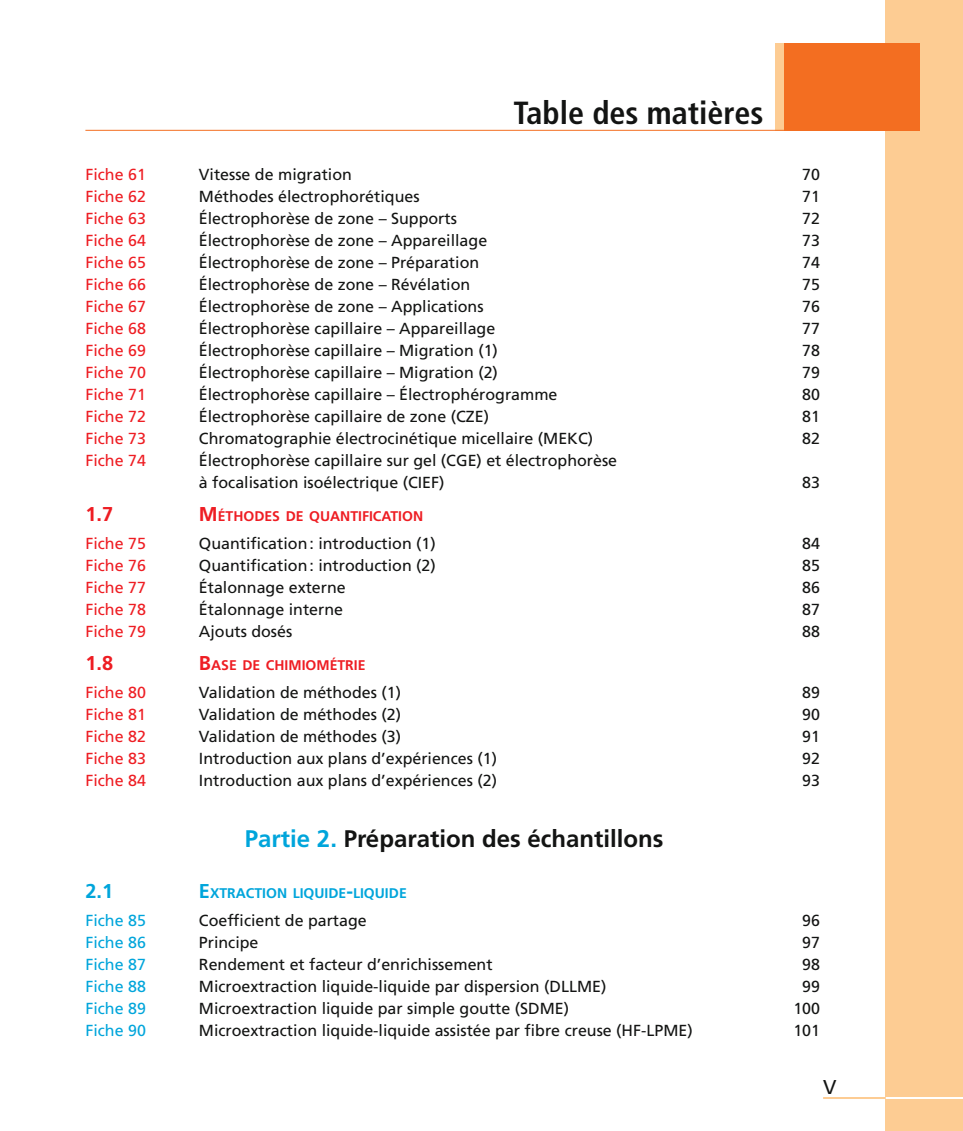
<style>
.page{position:relative;width:963px;height:1131px;background:#fff}
.page>*{position:absolute;margin:0;border:0;box-sizing:border-box;transform-origin:0 0}
.t1{font:700 condensed 32px "Frutiger LT Std";color:#131413}
.t2{font:700 24px "Frutiger LT Std";color:#131413}
.t3{font:700 20px "Frutiger LT Std";color:#ee1d23}
.t4{font:700 20px "Frutiger LT Std";color:#00a5db}
.t5{font:20px "Frutiger LT Std";color:#131413}
.t6{font:16px/22px "Frutiger LT Std";color:#131413}
.t7{font:16px "Frutiger LT Std";color:#ee1d23}
.t8{font:16px "Frutiger LT Std";color:#00a5db}
.t9{font:700 14px "Frutiger LT Std";color:#ee1d23}
.t10{font:700 14px "Frutiger LT Std";color:#00a5db}
.s1{font-size:20px}
.s2{color:#00a5db}
</style>
<div class="page">
<div style="left:885px;top:0;width:77px;height:1130px;background:#fdcc93"></div>
<hr style="left:885px;top:1096px;width:77px;height:2px;background:#fff">
<hr style="left:822px;top:1096px;width:63px;height:2px;background:#fdcc93">
<div style="left:783px;top:43px;width:136px;height:88px;background:#f36e21"></div>
<div style="left:774px;top:43px;width:9px;height:88px;background:#fdcc93"></div>
<hr style="left:85px;top:130px;width:698px;height:1px;background:#f36e21">
<h1 class="t1" style="left:513px;top:100px;width:251px">Table des matières</h1>
<p class="t7" style="left:85px;top:168px;width:62px">Fiche 61</p>
<p class="t6" style="left:199px;top:164px;width:154px">Vitesse de migration</p>
<p class="t6" style="left:802px;top:164px;width:19px">70</p>
<p class="t7" style="left:85px;top:190px;width:62px">Fiche 62</p>
<p class="t6" style="left:199px;top:186px;width:222px">Méthodes électrophorétiques</p>
<p class="t6" style="left:802px;top:186px;width:19px">71</p>
<p class="t7" style="left:85px;top:212px;width:62px">Fiche 63</p>
<p class="t6" style="left:199px;top:208px;width:259px">Électrophorèse de zone – Supports</p>
<p class="t6" style="left:802px;top:208px;width:19px">72</p>
<p class="t7" style="left:85px;top:234px;width:62px">Fiche 64</p>
<p class="t6" style="left:199px;top:230px;width:290px">Électrophorèse de zone – Appareillage</p>
<p class="t6" style="left:802px;top:230px;width:19px">73</p>
<p class="t7" style="left:85px;top:256px;width:62px">Fiche 65</p>
<p class="t6" style="left:199px;top:252px;width:282px">Électrophorèse de zone – Préparation</p>
<p class="t6" style="left:802px;top:252px;width:19px">74</p>
<p class="t7" style="left:85px;top:278px;width:62px">Fiche 66</p>
<p class="t6" style="left:199px;top:274px;width:273px">Électrophorèse de zone – Révélation</p>
<p class="t6" style="left:802px;top:274px;width:19px">75</p>
<p class="t7" style="left:85px;top:300px;width:62px">Fiche 67</p>
<p class="t6" style="left:199px;top:296px;width:286px">Électrophorèse de zone – Applications</p>
<p class="t6" style="left:802px;top:296px;width:19px">76</p>
<p class="t7" style="left:85px;top:322px;width:62px">Fiche 68</p>
<p class="t6" style="left:199px;top:318px;width:298px">Électrophorèse capillaire – Appareillage</p>
<p class="t6" style="left:802px;top:318px;width:19px">77</p>
<p class="t7" style="left:85px;top:344px;width:62px">Fiche 69</p>
<p class="t6" style="left:199px;top:340px;width:300px">Électrophorèse capillaire – Migration (1)</p>
<p class="t6" style="left:802px;top:340px;width:19px">78</p>
<p class="t7" style="left:85px;top:366px;width:62px">Fiche 70</p>
<p class="t6" style="left:199px;top:362px;width:300px">Électrophorèse capillaire – Migration (2)</p>
<p class="t6" style="left:802px;top:362px;width:19px">79</p>
<p class="t7" style="left:85px;top:388px;width:62px">Fiche 71</p>
<p class="t6" style="left:199px;top:384px;width:360px">Électrophorèse capillaire – Électrophérogramme</p>
<p class="t6" style="left:802px;top:384px;width:19px">80</p>
<p class="t7" style="left:85px;top:410px;width:62px">Fiche 72</p>
<p class="t6" style="left:199px;top:406px;width:291px">Électrophorèse capillaire de zone (CZE)</p>
<p class="t6" style="left:802px;top:406px;width:19px">81</p>
<p class="t7" style="left:85px;top:432px;width:62px">Fiche 73</p>
<p class="t6" style="left:199px;top:428px;width:395px">Chromatographie électrocinétique micellaire (MEKC)</p>
<p class="t6" style="left:802px;top:428px;width:19px">82</p>
<p class="t7" style="left:85px;top:454px;width:62px">Fiche 74</p>
<p class="t6" style="left:199px;top:450px;width:419px">Électrophorèse capillaire sur gel (CGE) et électrophorèse à focalisation isoélectrique (CIEF)</p>
<p class="t6" style="left:802px;top:472px;width:19px">83</p>
<p class="t3" style="left:85px;top:506px;width:29px">1.7</p>
<p class="t9" style="left:199px;top:510px;width:226px"><span class="s1">M</span>ÉTHODES DE QUANTIFICATION</p>
<p class="t7" style="left:85px;top:537px;width:62px">Fiche 75</p>
<p class="t6" style="left:199px;top:533px;width:238px">Quantification : introduction (1)</p>
<p class="t6" style="left:802px;top:533px;width:19px">84</p>
<p class="t7" style="left:85px;top:559px;width:62px">Fiche 76</p>
<p class="t6" style="left:199px;top:555px;width:238px">Quantification : introduction (2)</p>
<p class="t6" style="left:802px;top:555px;width:19px">85</p>
<p class="t7" style="left:85px;top:581px;width:62px">Fiche 77</p>
<p class="t6" style="left:199px;top:577px;width:148px">Étalonnage externe</p>
<p class="t6" style="left:802px;top:577px;width:19px">86</p>
<p class="t7" style="left:85px;top:603px;width:62px">Fiche 78</p>
<p class="t6" style="left:199px;top:599px;width:146px">Étalonnage interne</p>
<p class="t6" style="left:802px;top:599px;width:19px">87</p>
<p class="t7" style="left:85px;top:625px;width:62px">Fiche 79</p>
<p class="t6" style="left:199px;top:621px;width:95px">Ajouts dosés</p>
<p class="t6" style="left:802px;top:621px;width:19px">88</p>
<p class="t3" style="left:85px;top:655px;width:29px">1.8</p>
<p class="t9" style="left:199px;top:659px;width:168px"><span class="s1">B</span>ASE DE CHIMIOMÉTRIE</p>
<p class="t7" style="left:85px;top:686px;width:62px">Fiche 80</p>
<p class="t6" style="left:199px;top:682px;width:203px">Validation de méthodes (1)</p>
<p class="t6" style="left:802px;top:682px;width:19px">89</p>
<p class="t7" style="left:85px;top:708px;width:62px">Fiche 81</p>
<p class="t6" style="left:199px;top:704px;width:203px">Validation de méthodes (2)</p>
<p class="t6" style="left:802px;top:704px;width:19px">90</p>
<p class="t7" style="left:85px;top:730px;width:62px">Fiche 82</p>
<p class="t6" style="left:199px;top:726px;width:203px">Validation de méthodes (3)</p>
<p class="t6" style="left:802px;top:726px;width:19px">91</p>
<p class="t7" style="left:85px;top:752px;width:62px">Fiche 83</p>
<p class="t6" style="left:199px;top:748px;width:299px">Introduction aux plans d’expériences (1)</p>
<p class="t6" style="left:802px;top:748px;width:19px">92</p>
<p class="t7" style="left:85px;top:774px;width:62px">Fiche 84</p>
<p class="t6" style="left:199px;top:770px;width:299px">Introduction aux plans d’expériences (2)</p>
<p class="t6" style="left:802px;top:770px;width:19px">93</p>
<h2 class="t2" style="left:245px;top:829px;width:420px"><span class="s2">Partie 2.</span> Préparation des échantillons</h2>
<p class="t4" style="left:85px;top:882px;width:29px">2.1</p>
<p class="t10" style="left:199px;top:887px;width:209px"><span class="s1">E</span>XTRACTION LIQUIDE<span class="s1">-</span>LIQUIDE</p>
<p class="t8" style="left:85px;top:913px;width:62px">Fiche 85</p>
<p class="t6" style="left:199px;top:910px;width:169px">Coefficient de partage</p>
<p class="t6" style="left:802px;top:910px;width:19px">96</p>
<p class="t8" style="left:85px;top:935px;width:62px">Fiche 86</p>
<p class="t6" style="left:199px;top:932px;width:61px">Principe</p>
<p class="t6" style="left:802px;top:932px;width:19px">97</p>
<p class="t8" style="left:85px;top:957px;width:62px">Fiche 87</p>
<p class="t6" style="left:199px;top:954px;width:295px">Rendement et facteur d’enrichissement</p>
<p class="t6" style="left:802px;top:954px;width:19px">98</p>
<p class="t8" style="left:85px;top:979px;width:62px">Fiche 88</p>
<p class="t6" style="left:199px;top:976px;width:409px">Microextraction liquide-liquide par dispersion (DLLME)</p>
<p class="t6" style="left:802px;top:976px;width:19px">99</p>
<p class="t8" style="left:85px;top:1001px;width:62px">Fiche 89</p>
<p class="t6" style="left:199px;top:998px;width:371px">Microextraction liquide par simple goutte (SDME)</p>
<p class="t6" style="left:793px;top:998px;width:28px">100</p>
<p class="t8" style="left:85px;top:1023px;width:62px">Fiche 90</p>
<p class="t6" style="left:199px;top:1020px;width:495px">Microextraction liquide-liquide assistée par fibre creuse (HF-LPME)</p>
<p class="t6" style="left:793px;top:1020px;width:28px">101</p>
<p class="t5" style="left:822px;top:1078px;width:15px">V</p>
</div>
